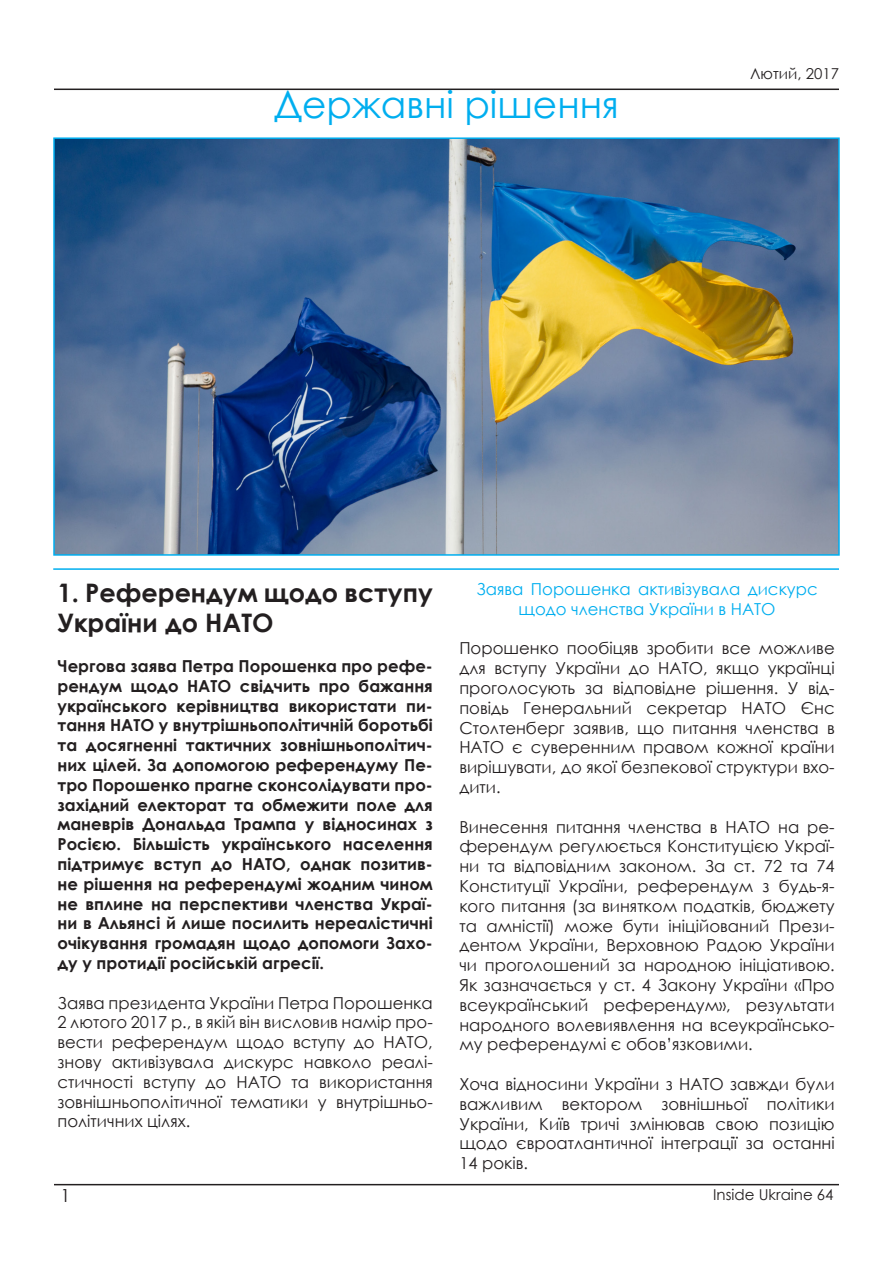
<style>
.page{position:relative;width:893px;height:1263px;background:#fff}
.page>*{position:absolute;margin:0;border:0;box-sizing:border-box;transform-origin:0 0}
.t1{font:37.5px "Century Gothic";color:#00aeef}
.t2{font:700 25.5px/30.6px "Century Gothic";color:#231f20}
.t3{font:18px "Century Gothic";color:#231f20}
.t4{font:16.5px/19.8px "Century Gothic";color:#231f20;text-align:justify}
.t5{font:700 16.5px/19.8px "Century Gothic";color:#231f20;text-align:justify}
.t6{font:16.5px/19.8px "Century Gothic";color:#00aeef;text-align:center}
.t7{font:15px "Century Gothic";color:#231f20}
</style>
<div class="page">
<hr style="left:54px;top:89px;width:785px;height:1px;background:#231f20">
<hr style="left:54px;top:1184px;width:785px;height:1px;background:#231f20">
<img style="left:56px;top:140px;width:781px;height:413px">
<div style="left:53px;top:137px;width:787px;height:419px;border:2px solid #00aeef"></div>
<hr style="left:53px;top:568px;width:786px;height:2px;background:#00aeef">
<p class="t1" style="left:274px;top:78px;width:346px">Державні рішення</p>
<p class="t7" style="left:750px;top:63px;width:90px">Лютий, 2017</p>
<p class="t2" style="left:58px;top:576px;width:377px">1. Референдум щодо вступу<br>України до НАТО</p>
<p class="t5" style="left:58px;top:655px;width:377px">Чергова заява Петра Порошенка про рефе&shy;рендум щодо НАТО свідчить про бажання українського керівництва використати пи&shy;тання НАТО у внутрішньополітичній боротьбі та досягненні тактичних зовнішньополітич&shy;них цілей. За допомогою референдуму Пе&shy;тро Порошенко прагне сконсолідувати про&shy;західний електорат та обмежити поле для маневрів Дональда Трампа у відносинах з Росією. Більшість українського населення підтримує вступ до НАТО, однак позитив&shy;не рішення на референдумі жодним чином не вплине на перспективи членства Украї&shy;ни в Альянсі й лише посилить нереалістичні очікування громадян щодо допомоги Захо&shy;ду у протидії російській агресії.</p>
<p class="t4" style="left:58px;top:992px;width:377px">Заява президента України Петра Порошенка 2 лютого 2017 р., в якій він висловив намір про&shy;вести референдум щодо вступу до НАТО, знову активізувала дискурс навколо реалі&shy;стичності вступу до НАТО та використання зовнішньополітичної тематики у внутрішньо&shy;політичних цілях.</p>
<p class="t6" style="left:476px;top:579px;width:343px">Заява Порошенка активізувала дискурс щодо членства України в НАТО</p>
<p class="t4" style="left:459px;top:638px;width:377px">Порошенко пообіцяв зробити все можливе для вступу України до НАТО, якщо українці проголосують за відповідне рішення. У від&shy;повідь Генеральний секретар НАТО Єнс Столтенберг заявив, що питання членства в НАТО є суверенним правом кожної країни вирішувати, до якої безпекової структури вхо&shy;дити.</p>
<p class="t4" style="left:459px;top:816px;width:377px">Винесення питання членства в НАТО на ре&shy;ферендум регулюється Конституцією Украї&shy;ни та відповідним законом. За ст. 72 та 74<br>Конституції України, референдум з будь-я&shy;кого питання (за винятком податків, бюджету та амністії) може бути ініційований Прези&shy;дентом України, Верховною Радою України чи проголошений за народною ініціативою.<br>Як зазначається у ст. 4 Закону України «Про всеукраїнський референдум», результати народного волевиявлення на всеукраїнсько&shy;му референдумі є обов’язковими.</p>
<p class="t4" style="left:459px;top:1074px;width:377px">Хоча відносини України з НАТО завжди були важливим вектором зовнішньої політики України, Київ тричі змінював свою позицію щодо євроатлантичної інтеграції за останні 14 років.</p>
<p class="t3" style="left:60px;top:1183px;width:11px">1</p>
<p class="t7" style="left:713px;top:1184px;width:122px">Inside Ukraine 64</p>
</div>
